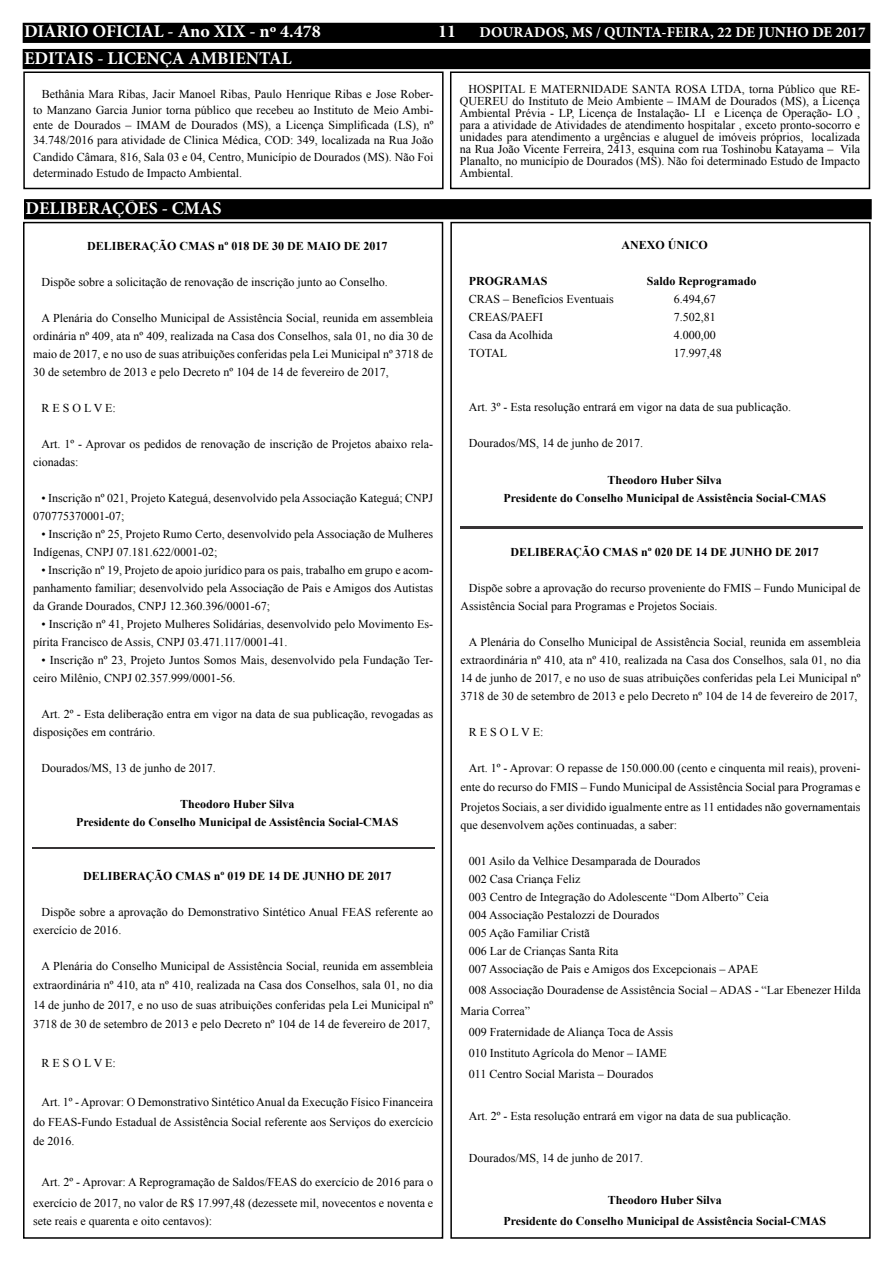
<style>
.page{position:relative;width:893px;height:1263px;background:#fff}
.page>*{position:absolute;margin:0;border:0;box-sizing:border-box;transform-origin:0 0}
.t1{font:700 18px "Minion Pro";color:#fff}
.t2{font:700 15px "Minion Pro";color:#fff}
.t3{font:12px/18px "Times New Roman";color:#000}
.t4{font:700 12px/18px "Times New Roman";color:#000;text-align:center}
</style>
<div class="page">
<div style="left:23px;top:24px;width:846px;height:18px;background:#000"></div>
<div style="left:23px;top:23px;width:847px;height:20px;border:2px solid #000"></div>
<div style="left:23px;top:50px;width:846px;height:18px;background:#000"></div>
<div style="left:23px;top:49px;width:847px;height:20px;border:2px solid #000"></div>
<div style="left:23px;top:222px;width:420px;height:1017px;border:2px solid #000"></div>
<div style="left:450px;top:222px;width:421px;height:1017px;border:2px solid #000"></div>
<div style="left:23px;top:71px;width:421px;height:118px;border:2px solid #000"></div>
<div style="left:450px;top:71px;width:420px;height:118px;border:2px solid #000"></div>
<div style="left:25px;top:200px;width:846px;height:19px;background:#000"></div>
<div style="left:24px;top:199px;width:848px;height:20px;border:2px solid #000"></div>
<img style="left:461px;top:526px;width:402px;height:2px">
<img style="left:33px;top:847px;width:402px;height:1px">
<h1 class="t1" style="left:24px;top:19px;width:298px">DIÁRIO OFICIAL - Ano XIX - nº 4.478</h1>
<h1 class="t1" style="left:438px;top:19px;width:19px">11</h1>
<p class="t2" style="left:479px;top:22px;width:388px">DOURADOS, MS / QUINTA-FEIRA, 22 DE JUNHO DE 2017</p>
<h1 class="t1" style="left:24px;top:45px;width:269px">EDITAIS - LICENÇA AMBIENTAL</h1>
<p class="t3" style="left:33px;top:85px;width:402px;line-height:16.5px;text-align:right">Bethânia Mara Ribas, Jacir Manoel Ribas, Paulo Henrique Ribas e Jose Rober&shy;to Manzano Garcia Junior torna público que recebeu ao Instituto de Meio Ambi-</p>
<p class="t3" style="left:33px;top:118px;width:402px;line-height:15px">ente de Dourados – IMAM de Dourados (MS), a Licença Simplificada (LS), nº<br>34.748/2016 para atividade de Clinica Médica, COD: 349, localizada na Rua João</p>
<p class="t3" style="left:33px;top:148px;width:402px;line-height:16.5px">Candido Câmara, 816, Sala 03 e 04, Centro, Município de Dourados (MS). Não Foi determinado Estudo de Impacto Ambiental.</p>
<h1 class="t1" style="left:26px;top:195px;width:197px">DELIBERAÇÕES - CMAS</h1>
<p class="t4" style="left:87px;top:236px;width:302px">DELIBERAÇÃO CMAS nº 018 DE 30 DE MAIO DE 2017</p>
<p class="t3" style="left:42px;top:272px;width:348px">Dispõe sobre a solicitação de renovação de inscrição junto ao Conselho.</p>
<p class="t3" style="left:33px;top:308px;width:402px;text-align:justify;text-indent:9px">A Plenária do Conselho Municipal de Assistência Social, reunida em assembleia ordinária nº 409, ata nº 409, realizada na Casa dos Conselhos, sala 01, no dia 30 de maio de 2017, e no uso de suas atribuições conferidas pela Lei Municipal nº 3718 de 30 de setembro de 2013 e pelo Decreto nº 104 de 14 de fevereiro de 2017,</p>
<p class="t3" style="left:42px;top:398px;width:76px">R E S O L V E:</p>
<p class="t3" style="left:33px;top:434px;width:402px;text-indent:9px">Art. 1º - Aprovar os pedidos de renovação de inscrição de Projetos abaixo rela&shy;cionadas:</p>
<p class="t3" style="left:33px;top:488px;width:402px;text-indent:9px">• Inscrição nº 021, Projeto Kateguá, desenvolvido pela Associação Kateguá; CNPJ<br>070775370001-07;</p>
<p class="t3" style="left:33px;top:524px;width:402px;text-indent:9px">• Inscrição nº 25, Projeto Rumo Certo, desenvolvido pela Associação de Mulheres<br>Indígenas, CNPJ 07.181.622/0001-02;</p>
<p class="t3" style="left:33px;top:560px;width:402px;text-align:justify;text-indent:9px">• Inscrição nº 19, Projeto de apoio jurídico para os pais, trabalho em grupo e acom&shy;panhamento familiar; desenvolvido pela Associação de Pais e Amigos dos Autistas da Grande Dourados, CNPJ 12.360.396/0001-67;</p>
<p class="t3" style="left:33px;top:614px;width:402px;text-indent:9px">• Inscrição nº 41, Projeto Mulheres Solidárias, desenvolvido pelo Movimento Es&shy;pírita Francisco de Assis, CNPJ 03.471.117/0001-41.</p>
<p class="t3" style="left:33px;top:650px;width:402px;text-indent:9px">• Inscrição nº 23, Projeto Juntos Somos Mais, desenvolvido pela Fundação Ter&shy;ceiro Milênio, CNPJ 02.357.999/0001-56.</p>
<p class="t3" style="left:33px;top:704px;width:402px;text-indent:9px">Art. 2º - Esta deliberação entra em vigor na data de sua publicação, revogadas as disposições em contrário.</p>
<p class="t3" style="left:42px;top:758px;width:176px">Dourados/MS, 13 de junho de 2017.</p>
<p class="t4" style="left:76px;top:794px;width:324px">Theodoro Huber Silva<br>Presidente do Conselho Municipal de Assistência Social-CMAS</p>
<p class="t4" style="left:83px;top:866px;width:310px">DELIBERAÇÃO CMAS nº 019 DE 14 DE JUNHO DE 2017</p>
<p class="t3" style="left:33px;top:902px;width:402px;text-indent:9px">Dispõe sobre a aprovação do Demonstrativo Sintético Anual FEAS referente ao exercício de 2016.</p>
<p class="t3" style="left:33px;top:956px;width:402px;line-height:19.5px;text-align:justify;text-indent:9px">A Plenária do Conselho Municipal de Assistência Social, reunida em assembleia extraordinária nº 410, ata nº 410, realizada na Casa dos Conselhos, sala 01, no dia 14 de junho de 2017, e no uso de suas atribuições conferidas pela Lei Municipal nº 3718 de 30 de setembro de 2013 e pelo Decreto nº 104 de 14 de fevereiro de 2017,</p>
<p class="t3" style="left:42px;top:1054px;width:76px">R E S O L V E:</p>
<p class="t3" style="left:33px;top:1092px;width:402px;line-height:19.5px;text-align:justify;text-indent:9px">Art. 1º - Aprovar: O Demonstrativo Sintético Anual da Execução Físico Financeira do FEAS-Fundo Estadual de Assistência Social referente aos Serviços do exercício de 2016.</p>
<p class="t3" style="left:33px;top:1171px;width:402px;line-height:21px;text-align:right">Art. 2º - Aprovar: A Reprogramação de Saldos/FEAS do exercício de 2016 para o exercício de 2017, no valor de R$ 17.997,48 (dezessete mil, novecentos e noventa e</p>
<p class="t3" style="left:33px;top:1211px;width:181px">sete reais e quarenta e oito centavos):</p>
<p class="t3" style="left:460px;top:83px;width:402px;line-height:12px;text-align:justify;text-indent:9px">HOSPITAL E MATERNIDADE SANTA ROSA LTDA, torna Público que RE-QUEREU do Instituto de Meio Ambiente – IMAM de Dourados (MS), a Licença Ambiental Prévia - LP, Licença de Instalação- LI e Licença de Operação- LO , para a atividade de Atividades de atendimento hospitalar , exceto pronto-socorro e unidades para atendimento a urgências e aluguel de imóveis próprios, localizada na Rua João Vicente Ferreira, 2413, esquina com rua Toshinobu Katayama – Vila Planalto, no município de Dourados (MS). Não foi determinado Estudo de Impacto Ambiental.</p>
<p class="t4" style="left:622px;top:236px;width:88px">ANEXO ÚNICO</p>
<p class="t4" style="left:469px;top:272px;width:80px">PROGRAMAS</p>
<p class="t4" style="left:647px;top:272px;width:111px">Saldo Reprogramado</p>
<p class="t3" style="left:469px;top:290px;width:146px">CRAS – Benefícios Eventuais</p>
<p class="t3" style="left:674px;top:290px;width:43px">6.494,67</p>
<p class="t3" style="left:469px;top:308px;width:76px">CREAS/PAEFI</p>
<p class="t3" style="left:674px;top:308px;width:43px">7.502,81</p>
<p class="t3" style="left:469px;top:326px;width:85px">Casa da Acolhida</p>
<p class="t3" style="left:674px;top:326px;width:43px">4.000,00</p>
<p class="t3" style="left:469px;top:344px;width:40px">TOTAL</p>
<p class="t3" style="left:674px;top:344px;width:49px">17.997,48</p>
<p class="t3" style="left:469px;top:398px;width:324px">Art. 3º - Esta resolução entrará em vigor na data de sua publicação.</p>
<p class="t3" style="left:469px;top:434px;width:176px">Dourados/MS, 14 de junho de 2017.</p>
<p class="t4" style="left:503px;top:470px;width:324px">Theodoro Huber Silva<br>Presidente do Conselho Municipal de Assistência Social-CMAS</p>
<p class="t4" style="left:511px;top:542px;width:310px">DELIBERAÇÃO CMAS nº 020 DE 14 DE JUNHO DE 2017</p>
<p class="t3" style="left:460px;top:578px;width:402px;text-indent:9px">Dispõe sobre a aprovação do recurso proveniente do FMIS – Fundo Municipal de<br>Assistência Social para Programas e Projetos Sociais.</p>
<p class="t3" style="left:460px;top:632px;width:402px;text-align:justify;text-indent:9px">A Plenária do Conselho Municipal de Assistência Social, reunida em assembleia extraordinária nº 410, ata nº 410, realizada na Casa dos Conselhos, sala 01, no dia 14 de junho de 2017, e no uso de suas atribuições conferidas pela Lei Municipal nº 3718 de 30 de setembro de 2013 e pelo Decreto nº 104 de 14 de fevereiro de 2017,</p>
<p class="t3" style="left:469px;top:722px;width:76px">R E S O L V E:</p>
<p class="t3" style="left:460px;top:757px;width:402px;line-height:19.5px;text-align:justify;text-indent:9px">Art. 1º - Aprovar: O repasse de 150.000.00 (cento e cinquenta mil reais), proveni&shy;ente do recurso do FMIS – Fundo Municipal de Assistência Social para Programas e Projetos Sociais, a ser dividido igualmente entre as 11 entidades não governamentais</p>
<p class="t3" style="left:460px;top:815px;width:218px">que desenvolvem ações continuadas, a saber:</p>
<p class="t3" style="left:469px;top:851px;width:301px">001 Asilo da Velhice Desamparada de Dourados<br>002 Casa Criança Feliz<br>003 Centro de Integração do Adolescente “Dom Alberto” Ceia 004 Associação Pestalozzi de Dourados<br>005 Ação Familiar Cristã<br>006 Lar de Crianças Santa Rita<br>007 Associação de Pais e Amigos dos Excepcionais – APAE</p>
<p class="t3" style="left:469px;top:980px;width:393px">008 Associação Douradense de Assistência Social – ADAS - “Lar Ebenezer Hilda</p>
<p class="t3" style="left:460px;top:1001px;width:71px">Maria Correa”</p>
<p class="t3" style="left:469px;top:1022px;width:206px">009 Fraternidade de Aliança Toca de Assis</p>
<p class="t3" style="left:469px;top:1043px;width:199px">010 Instituto Agrícola do Menor – IAME</p>
<p class="t3" style="left:469px;top:1064px;width:186px">011 Centro Social Marista – Dourados</p>
<p class="t3" style="left:469px;top:1106px;width:324px">Art. 2º - Esta resolução entrará em vigor na data de sua publicação.</p>
<p class="t3" style="left:469px;top:1148px;width:176px">Dourados/MS, 14 de junho de 2017.</p>
<p class="t4" style="left:504px;top:1189px;width:324px;line-height:21px">Theodoro Huber Silva<br>Presidente do Conselho Municipal de Assistência Social-CMAS</p>
</div>
